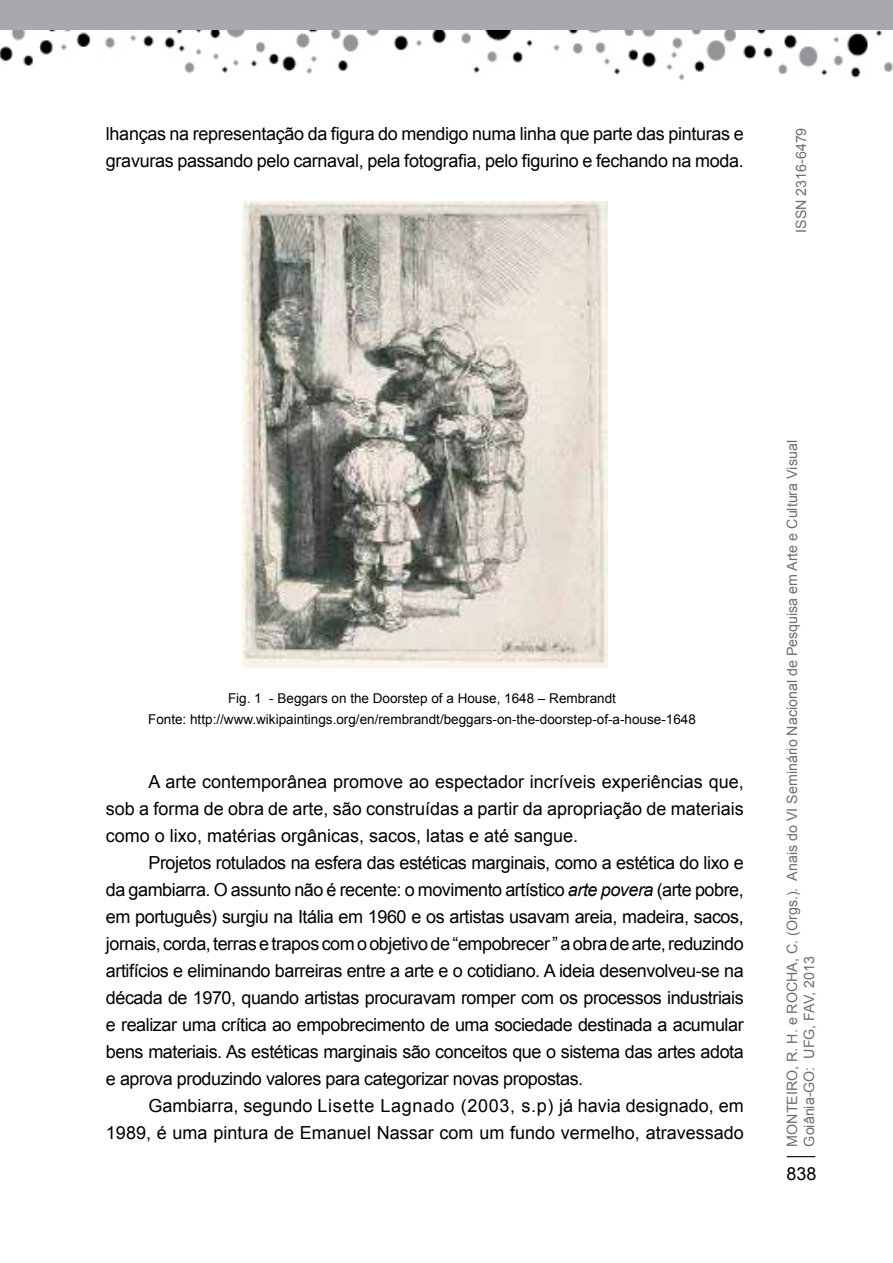
<style>
.page{position:relative;width:893px;height:1263px;background:#fff}
.page>*{position:absolute;margin:0;border:0;box-sizing:border-box;transform-origin:0 0}
.t1{font:18px/27px "Arial";letter-spacing:-.02em;color:#000;text-align:justify}
.t2{font:18px/27px "Arial";color:#000;text-align:right}
.t3{font:14.25px/17.1px "Arial";color:#6d6e71}
.t4{font:13.5px/20.7px "Arial";color:#000;text-align:center}
.s1{font-style:italic}
</style>
<div class="page">
<svg style="left:787px;top:1156px;width:28px;height:1px"></svg>
<img style="left:0;top:30px;width:893px;height:50px">
<div style="left:0;top:0;width:893px;height:30px;background:#a7a9ac"></div>
<img style="left:242px;top:202px;width:366px;height:466px">
<p class="t1" style="left:106px;top:121px;width:639px">lhanças na representação da figura do mendigo numa linha que parte das pinturas e gravuras passando pelo carnaval, pela fotografia, pelo figurino e fechando na moda.</p>
<p class="t3" style="left:793px;top:233px;width:107px;rotate:-90deg">ISSN 2316-6479</p>
<p class="t4" style="left:148px;top:688px;width:549px">Fig. 1 - Beggars on the Doorstep of a House, 1648 – Rembrandt<br>Fonte: http://www.wikipaintings.org/en/rembrandt/beggars-on-the-doorstep-of-a-house-1648</p>
<p class="t1" style="left:106px;top:769px;width:639px;text-indent:43px">A arte contemporânea promove ao espectador incríveis experiências que, sob a forma de obra de arte, são construídas a partir da apropriação de materiais como o lixo, matérias orgânicas, sacos, latas e até sangue.</p>
<p class="t1" style="left:106px;top:850px;width:639px;text-indent:43px">Projetos rotulados na esfera das estéticas marginais, como a estética do lixo e da gambiarra. O assunto não é recente: o movimento artístico <span class="s1">arte povera</span> (arte pobre, em português) surgiu na Itália em 1960 e os artistas usavam areia, madeira, sacos, jornais, corda, terras e trapos com o objetivo de “empobrecer ” a obra de arte, reduzindo artifícios e eliminando barreiras entre a arte e o cotidiano. A ideia desenvolveu-se na década de 1970, quando artistas procuravam romper com os processos industriais e realizar uma crítica ao empobrecimento de uma sociedade destinada a acumular bens materiais. As estéticas marginais são conceitos que o sistema das artes adota e aprova produzindo valores para categorizar novas propostas.</p>
<p class="t2" style="left:106px;top:1093px;width:639px">Gambiarra, segundo Lisette Lagnado (2003, s.p) já havia designado, em<br>1989, é uma pintura de Emanuel Nassar com um fundo vermelho, atravessado</p>
<p class="t3" style="left:784px;top:1146px;width:708px;rotate:-90deg">Montei ro, R. H. e Rocha, C. (Orgs.). Anais do VI Seminário Nacional de Pesquisa em Arte e Cultura Visual<br>Goiânia-GO: UFG, FAV, 2013</p>
<p class="t1" style="left:786px;top:1160px;width:32px">838</p>
</div>
